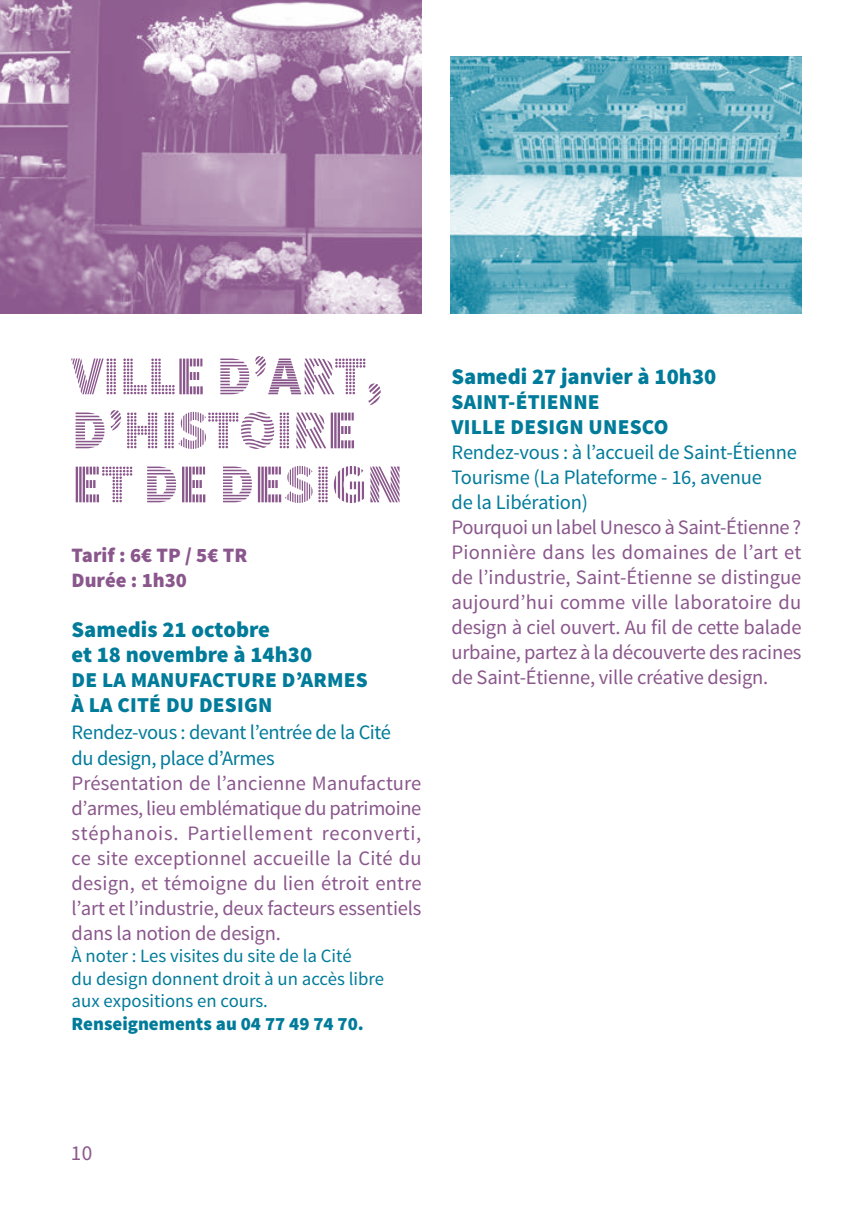
<style>
.page{position:relative;width:851px;height:1205px;background:#fff}
.page>*{position:absolute;margin:0;border:0;box-sizing:border-box;transform-origin:0 0}
.t1{font:55px/54px "Source Sans Pro DISPLAY";letter-spacing:-.01em;color:#8a578c}
.t2{font:900 22.5px/25px "Source Sans Pro";color:#007b9a}
.t3{font:900 21.25px/25px "Source Sans Pro";letter-spacing:.01em;color:#007b9a}
.t4{font:21.25px "Source Sans Pro";color:#8a578c}
.t5{font:20.5px/25px "Source Sans Pro";letter-spacing:-.01em;color:#8a578c;text-align:justify}
.t6{font:20.5px/25px "Source Sans Pro";letter-spacing:-.01em;color:#007b9a}
.t7{font:900 20.5px/25px "Source Sans Pro";color:#8a578c}
.t8{font:18.75px/22.5px "Source Sans Pro";color:#007b9a}
.t9{font:900 18.75px "Source Sans Pro";color:#007b9a}
</style>
<div class="page">
<hr style="left:850px;top:0;width:1px;height:1205px;background:#8a578c">
<img style="left:450px;top:57px;width:351px;height:256px">
<img style="left:0;top:0;width:421px;height:313px">
<h1 class="t1" style="left:72px;top:351px;width:333px">VILLE D’ART,<br>D’HISTOIRE<br>ET DE DESIGN</h1>
<p class="t7" style="left:72px;top:544px;width:177px">Tarif : 6€ TP / 5€ TR<br>Durée : 1h30</p>
<p class="t2" style="left:72px;top:618px;width:242px">Samedis 21 octobre<br>et 18 novembre à 14h30</p>
<p class="t3" style="left:72px;top:669px;width:297px">DE LA MANUFACTURE D’ARMES<br>À LA CITÉ DU DESIGN</p>
<p class="t6" style="left:72px;top:719px;width:321px;line-height:26.2px">Rendez-vous : devant l’entrée de la Cité du design, place d’Armes</p>
<p class="t5" style="left:72px;top:771px;width:351px">Présentation de l’ancienne Manufacture d’armes, lieu emblématique du patrimoine stéphanois. Partiellement reconverti, ce site exceptionnel accueille la Cité du design, et témoigne du lien étroit entre l’art et l’industrie, deux facteurs essentiels dans la notion de design.</p>
<p class="t8" style="left:72px;top:945px;width:314px">À noter : Les visites du site de la Cité<br>du design donnent droit à un accès libre aux expositions en cours.</p>
<p class="t9" style="left:72px;top:1011px;width:294px">Renseignements au 04 77 49 74 70.</p>
<p class="t2" style="left:451px;top:365px;width:266px">Samedi 27 janvier à 10h30</p>
<p class="t3" style="left:451px;top:390px;width:218px">SAINT-ÉTIENNE<br>VILLE DESIGN UNESCO</p>
<p class="t6" style="left:451px;top:440px;width:347px">Rendez-vous : à l’accueil de Saint-Étienne<br>Tourisme (La Plateforme - 16, avenue<br>de la Libération)</p>
<p class="t5" style="left:451px;top:515px;width:351px">Pourquoi un label Unesco à Saint-Étienne ?<br>Pionnière dans les domaines de l’art et de l’industrie, Saint-Étienne se distingue aujourd’hui comme ville laboratoire du design à ciel ouvert. Au fil de cette balade urbaine, partez à la découverte des racines de Saint-Étienne, ville créative design.</p>
<p class="t4" style="left:71px;top:1140px;width:23px">10</p>
</div>
